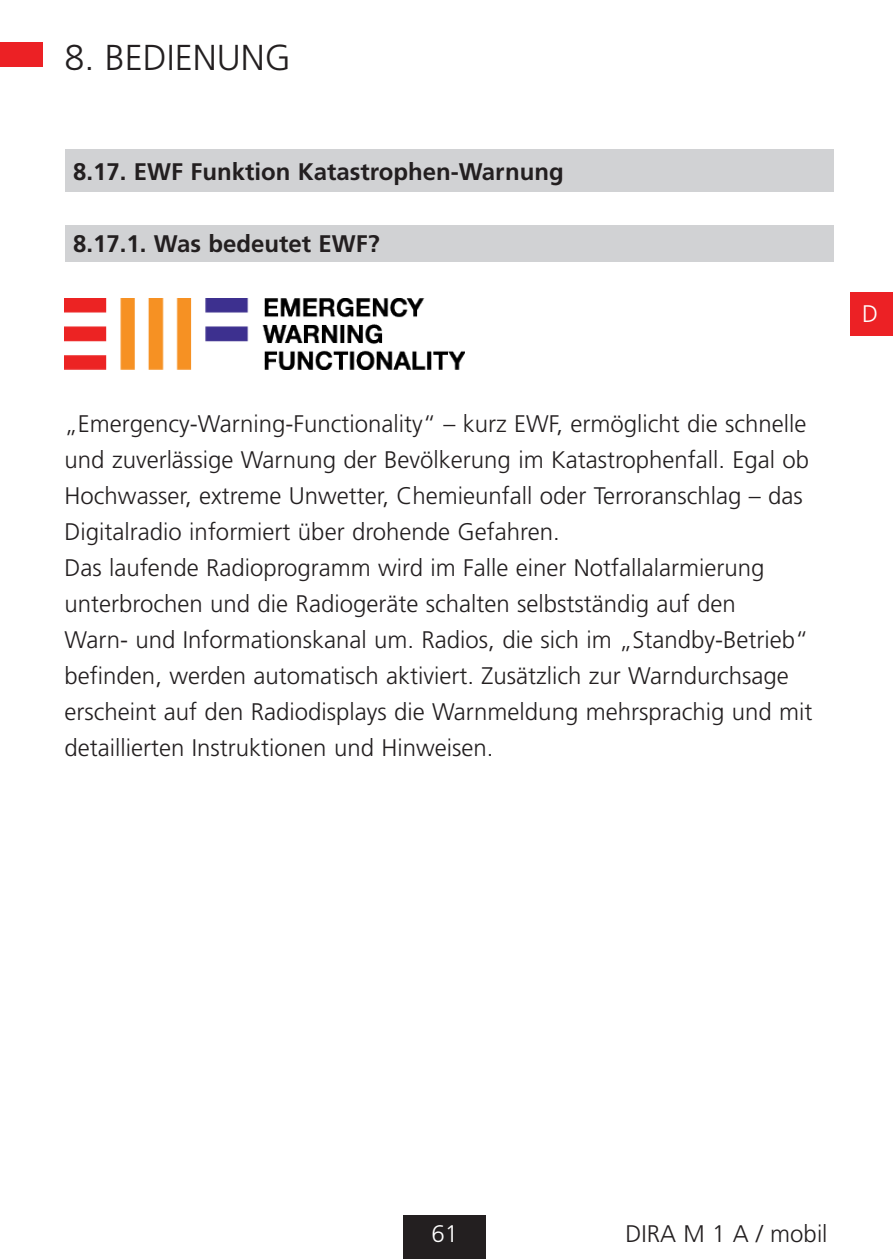
<style>
.page{position:relative;width:893px;height:1259px;background:#fff}
.page>*{position:absolute;margin:0;border:0;box-sizing:border-box;transform-origin:0 0}
.t1{font:300 36px "Frutiger LT Pro";color:#231f20}
.t2{font:300 24px/36px "Frutiger LT Pro";color:#231f20}
.t3{font:700 24px "Frutiger LT Pro";color:#231f20}
.t4{font:300 24px "Frutiger LT Pro";color:#fff}
</style>
<div class="page">
<div style="left:850px;top:293px;width:43px;height:43px;background:#ec2125"></div>
<div style="left:403px;top:1215px;width:83px;height:44px;background:#231f20"></div>
<div style="left:0;top:43px;width:43px;height:24px;background:#ec2125"></div>
<div style="left:65px;top:149px;width:768px;height:43px;background:#d1d2d4"></div>
<div style="left:65px;top:225px;width:768px;height:37px;background:#d1d2d4"></div>
<img style="left:65px;top:299px;width:399px;height:70px">
<h1 class="t1" style="left:65px;top:36px;width:228px">8. BEDIENUNG</h1>
<p class="t3" style="left:73px;top:158px;width:492px">8.17. EWF Funktion Katastrophen-Warnung</p>
<p class="t3" style="left:73px;top:230px;width:308px">8.17.1. Was bedeutet EWF?</p>
<p class="t2" style="left:65px;top:406px;width:749px">„Emergency-Warning-Functionality“ – kurz EWF, ermöglicht die schnelle und zuverlässige Warnung der Bevölkerung im Katastrophenfall. Egal ob Hochwasser, extreme Unwetter, Chemieunfall oder Terroranschlag – das Digitalradio informiert über drohende Gefahren.<br>Das laufende Radioprogramm wird im Falle einer Notfallalarmierung unterbrochen und die Radiogeräte schalten selbstständig auf den<br>Warn- und Informationskanal um. Radios, die sich im „Standby-Betrieb“ befinden, werden automatisch aktiviert. Zusätzlich zur Warndurchsage erscheint auf den Radiodisplays die Warnmeldung mehrsprachig und mit detaillierten Instruktionen und Hinweisen.</p>
<p class="t4" style="left:862px;top:300px;width:18px">D</p>
<p class="t4" style="left:432px;top:1220px;width:28px">61</p>
<p class="t2" style="left:625px;top:1216px;width:204px">DIRA M 1 A / mobil</p>
</div>
